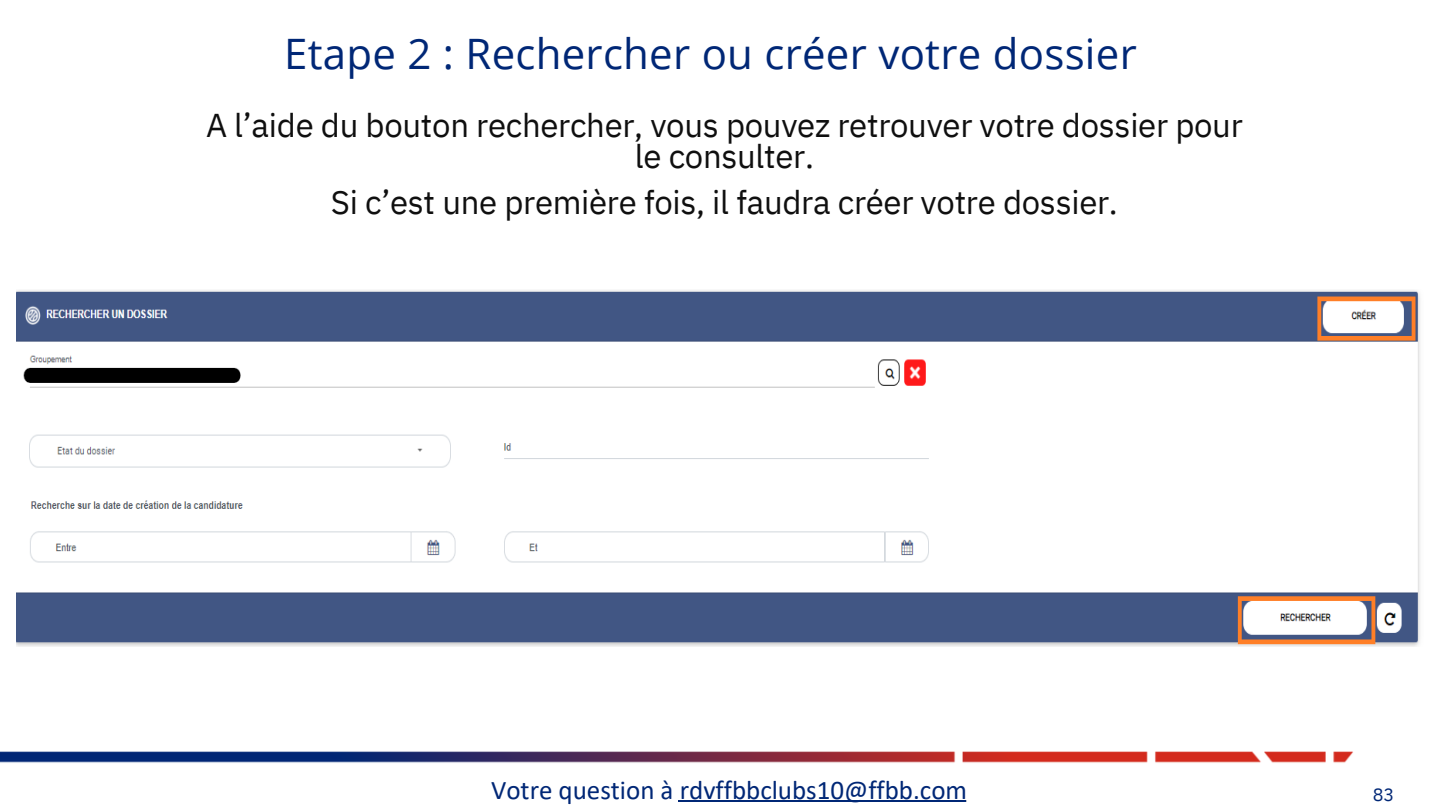
<style>
.page{position:relative;width:1440px;height:810px;background:#fff}
.page>*{position:absolute;margin:0;border:0;box-sizing:border-box;transform-origin:0 0}
.t1{font:42px "Open Sans";letter-spacing:.005em;color:#002776}
.t2{font:33px/31.5px "IBM Plex Sans";letter-spacing:-.01em;color:#0f0f0f;text-align:center}
.t3{font:27px "Calibri";color:#002776}
.t4{font:18px "IBM Plex Sans";color:#002776}
</style>
<div class="page">
<img style="left:678px;top:800px;width:288px;height:2px">
<img style="left:0;top:751px;width:1353px;height:12px">
<img style="left:17px;top:290px;width:1403px;height:356px">
<p class="t1" style="left:284px;top:24px;width:854px">Etape 2 : Rechercher ou créer votre dossier</p>
<p class="t2" style="left:206px;top:108px;width:1038px">A l’aide du bouton rechercher, vous pouvez retrouver votre dossier pour le consulter.</p>
<p class="t2" style="left:331px;top:186px;width:788px">Si c’est une première fois, il faudra créer votre dossier.</p>
<p class="t3" style="left:491px;top:779px;width:478px">Votre question à rdvffbbclubs10@ffbb.com</p>
<p class="t4" style="left:1373px;top:782px;width:23px">83</p>
</div>
